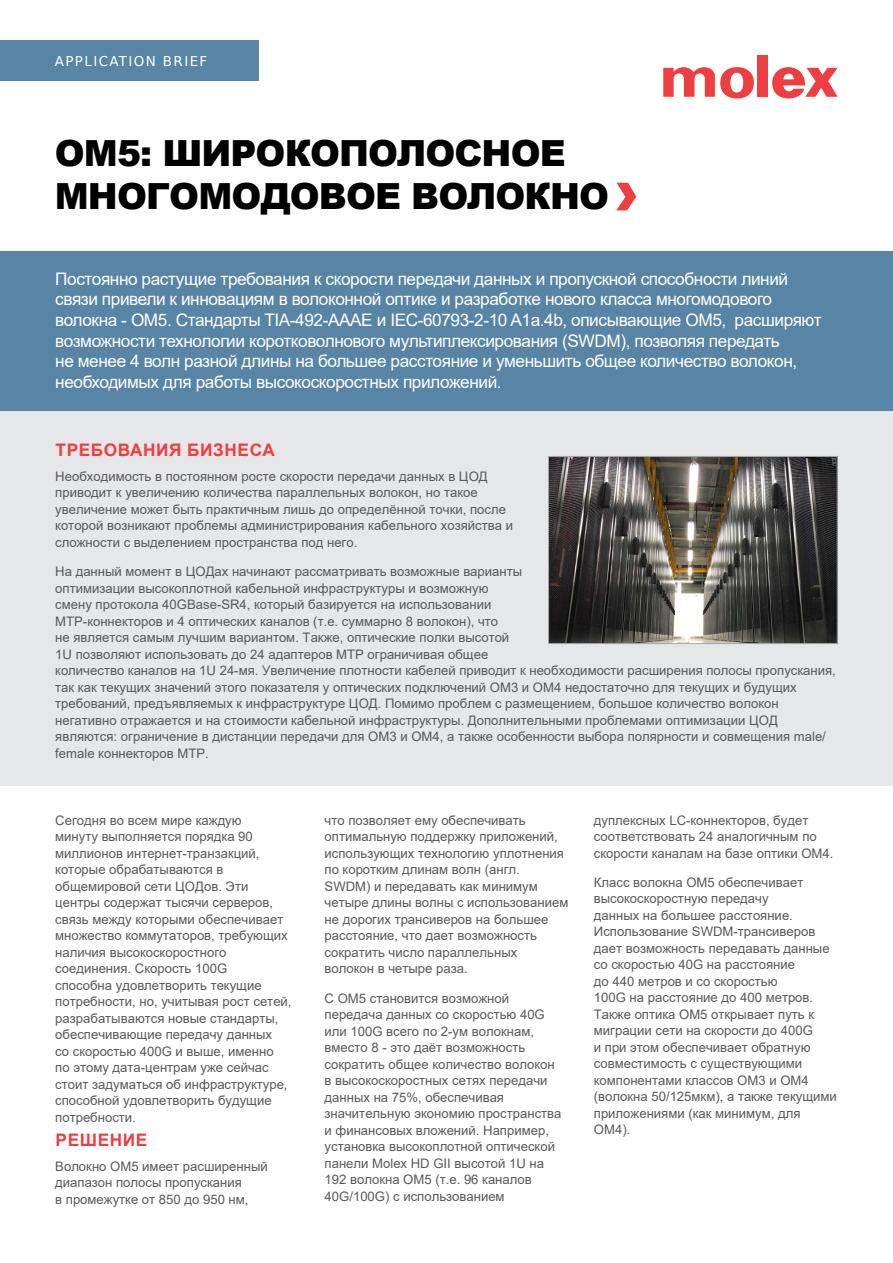
<style>
.page{position:relative;width:893px;height:1263px;background:#fff}
.page>*{position:absolute;margin:0;border:0;box-sizing:border-box;transform-origin:0 0}
.t1{font:900 36px/43.2px "Arial";letter-spacing:-.025em;color:#000}
.t2{font:17.25px/20.7px "Arial";letter-spacing:-.025em;color:#fff}
.t3{font:700 17.25px "Arial";letter-spacing:.035em;color:#ef3e42}
.t4{font:13.5px "Bitstream Vera Sans";letter-spacing:.1em;color:#fff}
.t5{font:13.2px/16.5px "Arial";color:#58595b}
</style>
<div class="page">
<div style="left:0;top:40px;width:258px;height:41px;background:#5884a5"></div>
<div style="left:757px;top:55px;width:11px;height:42px;background:#ef3e42"></div>
<svg style="left:663px;top:67px;width:91px;height:31px"></svg>
<svg style="left:772px;top:67px;width:66px;height:31px"></svg>
<div style="left:0;top:251px;width:893px;height:160px;background:#5884a5"></div>
<svg style="left:616px;top:183px;width:20px;height:27px"></svg>
<div style="left:0;top:411px;width:893px;height:374px;background:#e6e7e8"></div>
<img style="left:550px;top:458px;width:286px;height:184px">
<div style="left:548px;top:456px;width:290px;height:188px;border:1px solid #a7a9ac"></div>
<p class="t4" style="left:55px;top:53px;width:154px">APPLICATION BRIEF</p>
<h1 class="t1" style="left:55px;top:130px;width:556px">OM5: ШИРОКОПОЛОСНОЕ<br>МНОГОМОДОВОЕ ВОЛОКНО</h1>
<p class="t2" style="left:55px;top:268px;width:768px">Постоянно растущие требования к скорости передачи данных и пропускной способности линий связи привели к инновациям в волоконной оптике и разработке нового класса многомодового волокна - OM5. Стандарты TIA-492-AAAE и IEC-60793-2-10 A1a.4b, описывающие OM5, расширяют возможности технологии коротковолнового мультиплексирования (SWDM), позволяя передать<br>не менее 4 волн разной длины на большее расстояние и уменьшить общее количество волокон, необходимых для работы высокоскоростных приложений.</p>
<h2 class="t3" style="left:56px;top:437px;width:221px">ТРЕБОВАНИЯ БИЗНЕСА</h2>
<p class="t5" style="left:55px;top:468px;width:459px">Необходимость в постоянном росте скорости передачи данных в ЦОД приводит к увеличению количества параллельных волокон, но такое увеличение может быть практичным лишь до определённой точки, после которой возникают проблемы администрирования кабельного хозяйства и сложности с выделением пространства под него.</p>
<p class="t5" style="left:55px;top:563px;width:782px">На данный момент в ЦОДах начинают рассматривать возможные варианты<br>оптимизации высокоплотной кабельной инфраструктуры и возможную<br>смену протокола 40GBase-SR4, который базируется на использовании<br>MTP-коннекторов и 4 оптических каналов (т.е. суммарно 8 волокон), что<br>не является самым лучшим вариантом. Также, оптические полки высотой<br>1U позволяют использовать до 24 адаптеров MTP ограничивая общее<br>количество каналов на 1U 24-мя. Увеличение плотности кабелей приводит к необходимости расширения полосы пропускания, так как текущих значений этого показателя у оптических подключений OM3 и OM4 недостаточно для текущих и будущих требований, предъявляемых к инфраструктуре ЦОД. Помимо проблем с размещением, большое количество волокон негативно отражается и на стоимости кабельной инфраструктуры. Дополнительными проблемами оптимизации ЦОД являются: ограничение в дистанции передачи для OM3 и OM4, а также особенности выбора полярности и совмещения male/ female коннекторов MTP.</p>
<p class="t5" style="left:55px;top:812px;width:238px">Сегодня во всем мире каждую<br>минуту выполняется порядка 90 миллионов интернет-транзакций, которые обрабатываются в общемировой сети ЦОДов. Эти центры содержат тысячи серверов, связь между которыми обеспечивает множество коммутаторов, требующих наличия высокоскоростного соединения. Скорость 100G<br>способна удовлетворить текущие потребности, но, учитывая рост сетей, разрабатываются новые стандарты, обеспечивающие передачу данных<br>со скоростью 400G и выше, именно<br>по этому дата-центрам уже сейчас стоит задуматься об инфраструктуре, способной удовлетворить будущие потребности.</p>
<h2 class="t3" style="left:56px;top:1127px;width:93px">РЕШЕНИЕ</h2>
<p class="t5" style="left:55px;top:1157px;width:214px">Волокно OM5 имеет расширенный диапазон полосы пропускания<br>в промежутке от 850 до 950 нм,</p>
<p class="t5" style="left:325px;top:812px;width:245px">что позволяет ему обеспечивать оптимальную поддержку приложений, использующих технологию уплотнения по коротким длинам волн (англ.<br>SWDM) и передавать как минимум четыре длины волны с использованием не дорогих трансиверов на большее расстояние, что дает возможность сократить число параллельных волокон в четыре раза.</p>
<p class="t5" style="left:325px;top:989px;width:238px">С OM5 становится возможной передача данных со скоростью 40G или 100G всего по 2-ум волокнам, вместо 8 - это даёт возможность сократить общее количество волокон в высокоскоростных сетях передачи данных на 75%, обеспечивая значительную экономию пространства и финансовых вложений. Например, установка высокоплотной оптической панели Molex HD GII высотой 1U на<br>192 волокна OM5 (т.е. 96 каналов<br>40G/100G) с использованием</p>
<p class="t5" style="left:594px;top:812px;width:241px">дуплексных LC-коннекторов, будет соответствовать 24 аналогичным по скорости каналам на базе оптики OM4.</p>
<p class="t5" style="left:594px;top:874px;width:244px">Класс волокна OM5 обеспечивает высокоскоростную передачу<br>данных на большее расстояние.<br>Использование SWDM-трансиверов дает возможность передавать данные со скоростью 40G на расстояние<br>до 440 метров и со скоростью<br>100G на расстояние до 400 метров.<br>Также оптика OM5 открывает путь к миграции сети на скорости до 400G<br>и при этом обеспечивает обратную совместимость с существующими компонентами классов OM3 и OM4 (волокна 50/125мкм), а также текущими приложениями (как минимум, для<br>OM4).</p>
</div>
